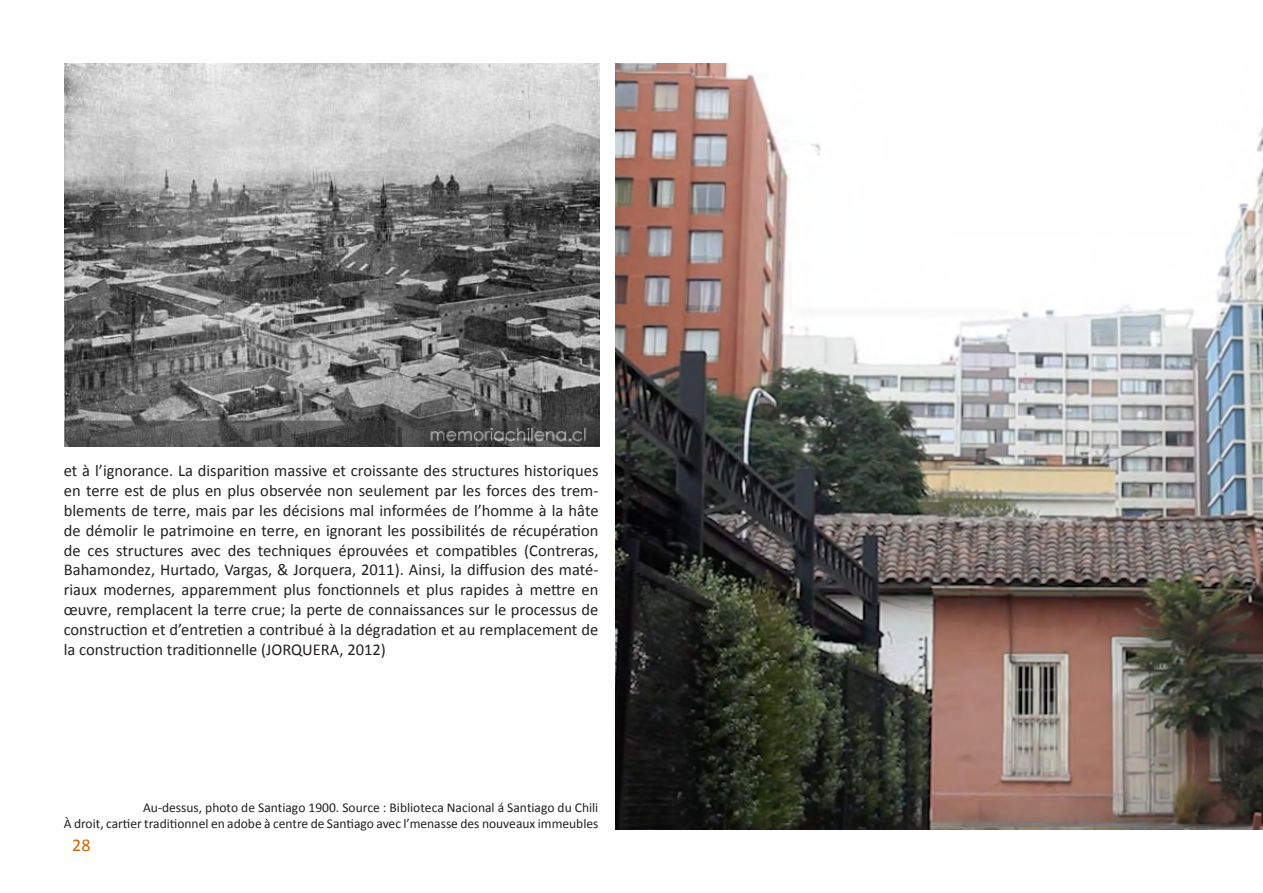
<style>
.page{position:relative;width:1263px;height:893px;background:#fff}
.page>*{position:absolute;margin:0;border:0;box-sizing:border-box;transform-origin:0 0}
.t1{font:18px "Calibri";color:#cc6601}
.t2{font:16.5px/19.8px "Calibri";color:#231f20;text-align:justify}
.cita{font:13.5px "Calibri";color:#231f20}
</style>
<div class="page">
<img style="left:65px;top:64px;width:535px;height:383px">
<img style="left:615px;top:64px;width:648px;height:765px">
<p class="t2" style="left:64px;top:461px;width:536px">et à l’ignorance. La disparition massive et croissante des structures historiques en terre est de plus en plus observée non seulement par les forces des trem&shy;blements de terre, mais par les décisions mal informées de l’homme à la hâte de démolir le patrimoine en terre, en ignorant les possibilités de récupération de ces structures avec des techniques éprouvées et compatibles (Contreras, Bahamondez, Hurtado, Vargas, &amp; Jorquera, 2011). Ainsi, la diffusion des maté&shy;riaux modernes, apparemment plus fonctionnels et plus rapides à mettre en œuvre, remplacent la terre crue; la perte de connaissances sur le processus de construction et d’entretien a contribué à la dégradation et au remplacement de la construction traditionnelle (JORQUERA, 2012)</p>
<p class="cita" style="left:143px;top:799px;width:457px">Au-dessus, photo de Santiago 1900. Source : Biblioteca Nacional á Santiago du Chili</p>
<p class="cita" style="left:64px;top:815px;width:536px">À droit, cartier traditionnel en adobe à centre de Santiago avec l’menasse des nouveaux immeubles</p>
<p class="t1" style="left:72px;top:834px;width:20px">28</p>
</div>
